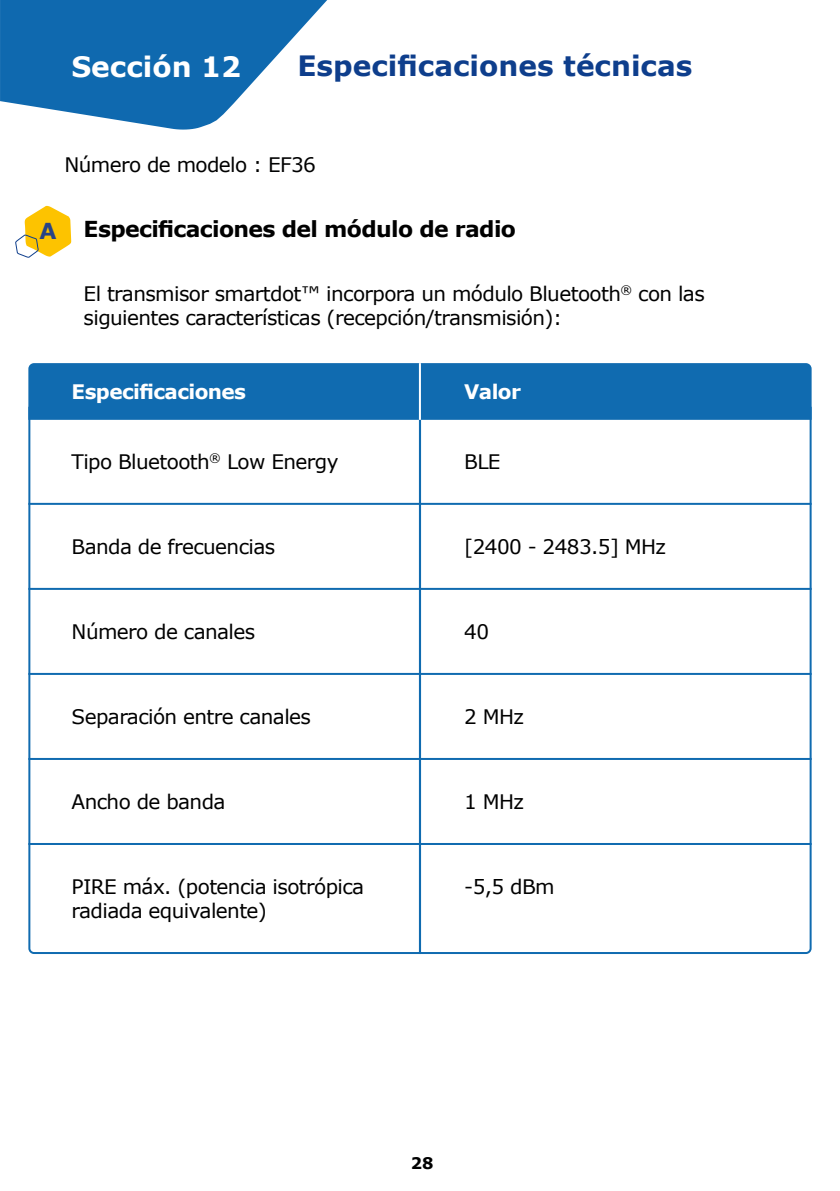
<style>
.page{position:relative;width:840px;height:1191px;background:#fff}
.page>*{position:absolute;margin:0;border:0;box-sizing:border-box;transform-origin:0 0}
.t1{font:700 28px "Verdana";color:#0e3e8c}
.t2{font:700 28px "Verdana";color:#fff}
.t3{font:700 22px "Verdana";letter-spacing:-.03em;color:#000}
.t4{font:700 22px "Verdana";color:#284486}
.t5{font:20px/24px "Verdana";letter-spacing:-.03em;color:#000}
.t6{font:700 20px "Verdana";letter-spacing:-.03em;color:#fff}
.t7{font:20px "Verdana";letter-spacing:-.03em;color:#000101}
.t8{font:700 16px "Verdana";color:#000101}
</style>
<div class="page">
<svg style="left:28px;top:420px;width:390px;height:534px"></svg>
<div style="left:28px;top:363px;width:783px;height:57px;background:#106bb0"></div>
<svg style="left:418px;top:406px;width:394px;height:549px"></svg>
<hr style="left:28px;top:503px;width:783px;height:2px;background:#106bb0">
<hr style="left:28px;top:588px;width:783px;height:2px;background:#106bb0">
<hr style="left:28px;top:673px;width:783px;height:2px;background:#106bb0">
<hr style="left:28px;top:758px;width:783px;height:2px;background:#106bb0">
<hr style="left:28px;top:843px;width:783px;height:2px;background:#106bb0">
<hr style="left:418px;top:363px;width:2px;height:57px;background:#fff">
<svg style="left:0;top:0;width:327px;height:130px;fill:#0f69af"></svg>
<svg style="left:15px;top:206px;width:56px;height:52px"></svg>
<h1 class="t2" style="left:71px;top:49px;width:171px">Sección 12</h1>
<h1 class="t1" style="left:297px;top:48px;width:396px">Especificaciones técnicas</h1>
<p class="t7" style="left:64px;top:152px;width:253px">Número de modelo : EF36</p>
<p class="t4" style="left:39px;top:217px;width:19px">A</p>
<p class="t3" style="left:84px;top:214px;width:433px">Especificaciones del módulo de radio</p>
<p class="t5" style="left:84px;top:282px;width:622px">El transmisor smartdot™ incorpora un módulo Bluetooth<sup>®</sup> con las siguientes características (recepción/transmisión):</p>
<p class="t6" style="left:72px;top:379px;width:176px">Especificaciones</p>
<p class="t6" style="left:464px;top:379px;width:58px">Valor</p>
<p class="t5" style="left:72px;top:449px;width:268px">Tipo Bluetooth<sup>®</sup> Low Energy</p>
<p class="t5" style="left:464px;top:449px;width:38px">BLE</p>
<p class="t5" style="left:72px;top:534px;width:205px">Banda de frecuencias</p>
<p class="t5" style="left:72px;top:619px;width:185px">Número de canales</p>
<p class="t5" style="left:464px;top:534px;width:203px">[2400 - 2483.5] MHz</p>
<p class="t5" style="left:464px;top:619px;width:26px">40</p>
<p class="t5" style="left:72px;top:704px;width:241px">Separación entre canales</p>
<p class="t5" style="left:464px;top:704px;width:61px">2 MHz</p>
<p class="t5" style="left:72px;top:789px;width:155px">Ancho de banda</p>
<p class="t5" style="left:464px;top:789px;width:61px">1 MHz</p>
<p class="t5" style="left:72px;top:874px;width:294px">PIRE máx. (potencia isotrópica radiada equivalente)</p>
<p class="t5" style="left:464px;top:874px;width:92px">-5,5 dBm</p>
<p class="t8" style="left:410px;top:1152px;width:24px">28</p>
</div>
